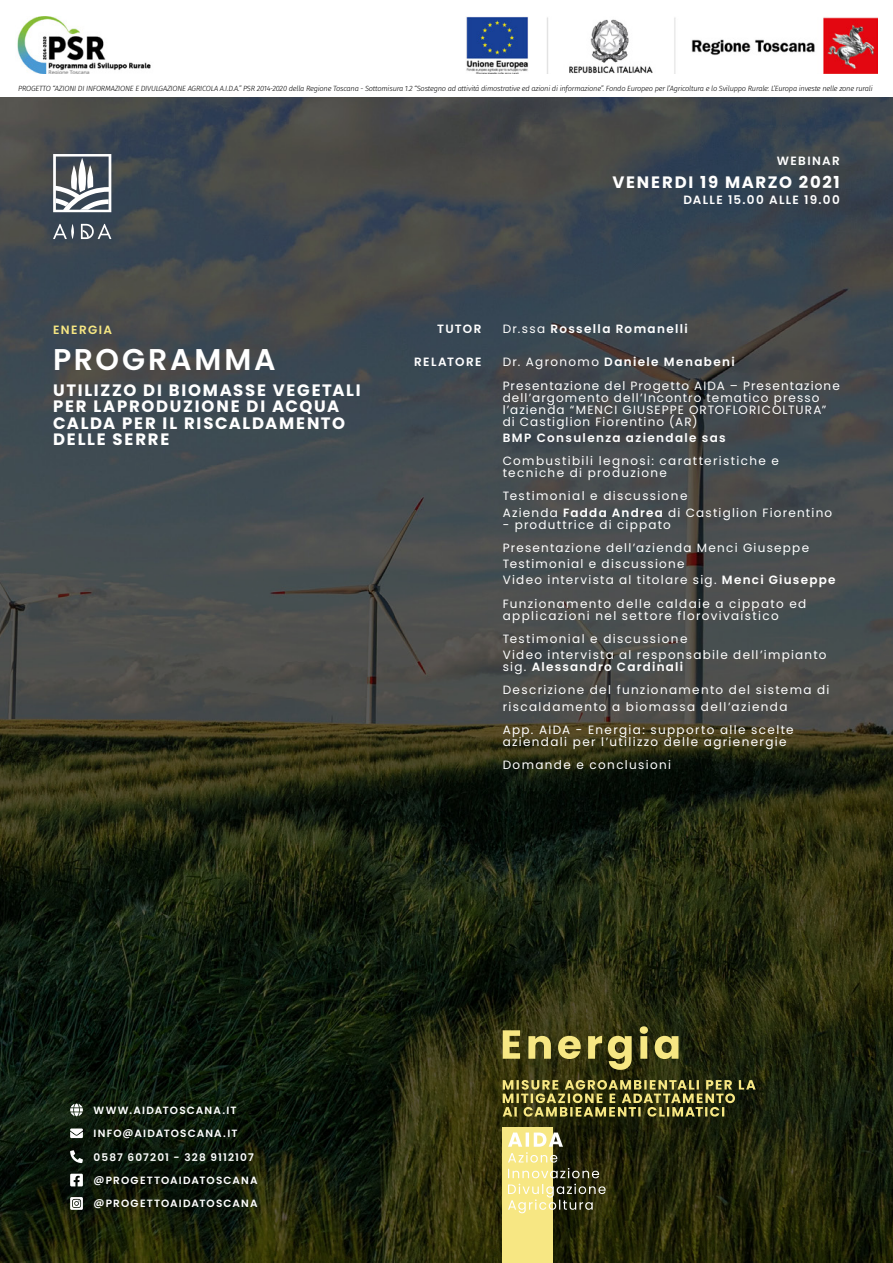
<style>
.page{position:relative;width:893px;height:1263px;background:#fff}
.page>*{position:absolute;margin:0;border:0;box-sizing:border-box;transform-origin:0 0}
.t1{font:600 30px "Poppins";letter-spacing:.09em;color:#fff}
.t2{font:700 16.5px/16.5px "Poppins";letter-spacing:.1em;color:#fff}
.t3{font:12px/12px "Poppins";letter-spacing:.105em;color:#fff}
.t4{font:600 12px "Poppins";letter-spacing:.11em;color:#fff}
.t5{font:600 12px "Poppins";letter-spacing:.12em;color:#f7e783}
.t6{font:600 10.5px "Poppins";letter-spacing:.11em;color:#fff}
.t7{font:italic 300 7.5px "Fira Sans";letter-spacing:-.03em;color:#000}
.s1{font-weight:400}
.s2{font-weight:600}
</style>
<div class="page">
<img style="left:0;top:98px;width:893px;height:1165px">
<img style="left:17px;top:16px;width:860px;height:57px">
<svg style="left:70px;top:1150px;width:13px;height:13px"></svg>
<svg style="left:70px;top:1197px;width:13px;height:13px"></svg>
<svg style="left:70px;top:1103px;width:13px;height:13px"></svg>
<svg style="left:70px;top:1174px;width:13px;height:12px"></svg>
<svg style="left:70px;top:1128px;width:13px;height:10px"></svg>
<svg style="left:53px;top:154px;width:58px;height:58px"></svg>
<svg style="left:53px;top:224px;width:58px;height:15px"></svg>
<svg style="left:503px;top:1026px;width:175px;height:44px;background:#6f6a33"></svg>
<svg style="left:503px;top:1080px;width:253px;height:36px;background:#6a6632"></svg>
<div style="left:503px;top:1127px;width:50px;height:136px;background:#f7e783"></div>
<svg style="left:508px;top:1184px;width:98px;height:29px"></svg>
<svg style="left:508px;top:1168px;width:91px;height:10px"></svg>
<svg style="left:508px;top:1132px;width:55px;height:30px"></svg>
<p class="t7" style="left:18px;top:83px;width:856px">PROGETTO “AZIONI DI INFORMAZIONE E DIVULGAZIONE AGRICOLA A.I.D.A.” PSR 2014-2020 della Regione Toscana - Sottomisura 1.2 “Sostegno ad attività dimostrative ed azioni di informazione”. Fondo Europeo per l’Agricoltura e lo Sviluppo Rurale: L’Europa investe nelle zone rurali</p>
<p class="t4" style="left:777px;top:154px;width:65px">WEBINAR</p>
<h2 class="t2" style="left:612px;top:174px;width:229px">VENERDI 19 MARZO 2021</h2>
<p class="t5" style="left:53px;top:323px;width:60px">ENERGIA</p>
<h1 class="t1" style="left:53px;top:342px;width:224px">PROGRAMMA</h1>
<h2 class="t2" style="left:53px;top:382px;width:309px">UTILIZZO DI BIOMASSE VEGETALI<br>PER LAPRODUZIONE DI ACQUA<br>CALDA PER IL RISCALDAMENTO<br>DELLE SERRE</h2>
<p class="t4" style="left:683px;top:192px;width:158px">DALLE 15.00 ALLE 19.00</p>
<p class="t4" style="left:437px;top:321px;width:46px">TUTOR</p>
<p class="t4" style="left:414px;top:355px;width:69px">RELATORE</p>
<p class="t4" style="left:503px;top:321px;width:187px"><span class="s1">Dr.ssa</span> Rossella Romanelli</p>
<p class="t3" style="left:503px;top:351px;width:339px;line-height:23.2px">Dr. Agronomo <span class="s2">Daniele Menabeni<br></span>Presentazione del Progetto AIDA – Presentazione</p>
<p class="t3" style="left:503px;top:391px;width:325px">dell’argomento dell’Incontro tematico presso l’azienda “MENCI GIUSEPPE ORTOFLORICOLTURA” di Castiglion Fiorentino (AR)</p>
<p class="t4" style="left:503px;top:431px;width:225px">BMP Consulenza aziendale sas</p>
<p class="t3" style="left:503px;top:455px;width:278px">Combustibili legnosi: caratteristiche e tecniche di produzione</p>
<p class="t3" style="left:503px;top:488px;width:331px;line-height:16.2px">Testimonial e discussione<br>Azienda <span class="s2">Fadda Andrea</span> di Castiglion Fiorentino</p>
<p class="t3" style="left:503px;top:518px;width:170px">- produttrice di cippato</p>
<p class="t3" style="left:503px;top:540px;width:334px;line-height:16.2px">Presentazione dell’azienda Menci Giuseppe<br>Testimonial e discussione<br>Video intervista al titolare sig. <span class="s2">Menci Giuseppe</span></p>
<p class="t3" style="left:503px;top:597px;width:305px">Funzionamento delle caldaie a cippato ed applicazioni nel settore florovivaistico</p>
<p class="t3" style="left:503px;top:631px;width:325px;line-height:16.2px">Testimonial e discussione<br>Video intervista al responsabile dell’impianto</p>
<p class="t4" style="left:503px;top:660px;width:182px"><span class="s1">sig.</span> Alessandro Cardinali</p>
<p class="t3" style="left:503px;top:682px;width:328px;line-height:16.2px">Descrizione del funzionamento del sistema di riscaldamento a biomassa dell’azienda</p>
<p class="t3" style="left:503px;top:724px;width:292px">App. AIDA - Energia: supporto alle scelte aziendali per l’utilizzo delle agrienergie</p>
<p class="t3" style="left:503px;top:759px;width:170px">Domande e conclusioni</p>
<p class="t6" style="left:94px;top:1104px;width:145px">WWW.AIDATOSCANA.IT</p>
<p class="t6" style="left:94px;top:1127px;width:145px">INFO@AIDATOSCANA.IT</p>
<p class="t6" style="left:94px;top:1151px;width:162px">0587 607201 - 328 9112107</p>
<p class="t6" style="left:94px;top:1174px;width:166px">@PROGETTOAIDATOSCANA</p>
<p class="t6" style="left:94px;top:1198px;width:166px">@PROGETTOAIDATOSCANA</p>
</div>
